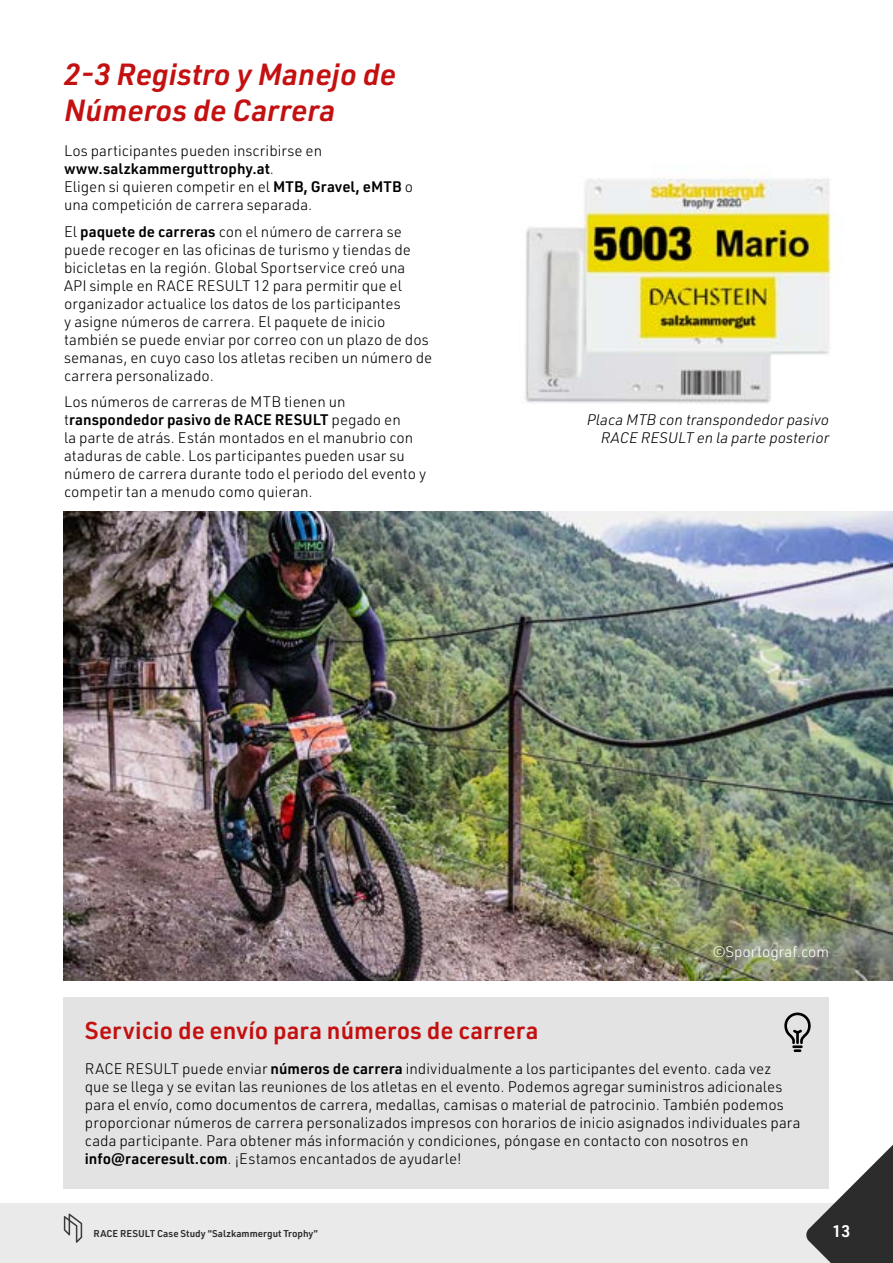
<style>
.page{position:relative;width:893px;height:1263px;background:#fff}
.page>*{position:absolute;margin:0;border:0;box-sizing:border-box;transform-origin:0 0}
.t1{font:italic 600 30px/36px "URWDIN";color:#c41011}
.t2{font:600 24px "URWDIN";color:#c41011}
.t3{font:600 16.5px "URWDIN";color:#fff}
.t4{font:300 15px/18px "URWDIN";color:#000}
.t5{font:italic 300 15px/18px "URWDIN";color:#000;text-align:right}
.t6{font:300 15px "URWDIN";color:#fff}
.t7{font:600 9.75px "URWDIN";color:#2c2c2c}
.s1{font-weight:600}
</style>
<div class="page">
<img style="left:524px;top:178px;width:309px;height:226px">
<img style="left:64px;top:511px;width:829px;height:470px">
<div style="left:0;top:1203px;width:893px;height:60px;background:#eaeaea"></div>
<svg style="left:64px;top:1213px;width:18px;height:30px"></svg>
<svg style="left:805px;top:1145px;width:88px;height:118px"></svg>
<div style="left:64px;top:997px;width:765px;height:191px;background:#e3e3e3"></div>
<svg style="left:784px;top:1012px;width:27px;height:40px"></svg>
<h1 class="t1" style="left:64px;top:55px;width:334px">2-3 Registro y Manejo de<br>Números de Carrera</h1>
<p class="t4" style="left:64px;top:141px;width:350px">Los participantes pueden inscribirse en <span class="s1">www.salzkammerguttrophy.at</span>.<br>Eligen si quieren competir en el <span class="s1">MTB, Gravel, eMTB</span> o una competición de carrera separada.</p>
<p class="t4" style="left:64px;top:222px;width:370px">El <span class="s1">paquete de carreras</span> con el número de carrera se puede recoger en las oficinas de turismo y tiendas de bicicletas en la región. Global Sportservice creó una<br>API simple en RACE RESULT 12 para permitir que el organizador actualice los datos de los participantes<br>y asigne números de carrera. El paquete de inicio también se puede enviar por correo con un plazo de dos semanas, en cuyo caso los atletas reciben un número de carrera personalizado.</p>
<p class="t4" style="left:64px;top:392px;width:364px">Los números de carreras de MTB tienen un t<span class="s1">ranspondedor pasivo de RACE RESULT</span> pegado en<br>la parte de atrás. Están montados en el manubrio con ataduras de cable. Los participantes pueden usar su número de carrera durante todo el periodo del evento y competir tan a menudo como quieran.</p>
<p class="t5" style="left:587px;top:410px;width:244px">Placa MTB con transpondedor pasivo<br>RACE RESULT en la parte posterior</p>
<p class="t6" style="left:713px;top:942px;width:118px">©Sportograf.com</p>
<h2 class="t2" style="left:85px;top:1014px;width:455px">Servicio de envío para números de carrera</h2>
<p class="t4" style="left:85px;top:1059px;width:717px">RACE RESULT puede enviar <span class="s1">números de carrera</span> individualmente a los participantes del evento. cada vez<br>que se llega y se evitan las reuniones de los atletas en el evento. Podemos agregar suministros adicionales para el envío, como documentos de carrera, medallas, camisas o material de patrocinio. También podemos proporcionar números de carrera personalizados impresos con horarios de inicio asignados individuales para cada participante. Para obtener más información y condiciones, póngase en contacto con nosotros en <span class="s1">info@raceresult.com</span>. ¡Estamos encantados de ayudarle!</p>
<p class="t7" style="left:94px;top:1226px;width:226px">RACE RESULT Case Study “Salzkammergut Trophy”</p>
<p class="t3" style="left:833px;top:1220px;width:19px">13</p>
</div>
